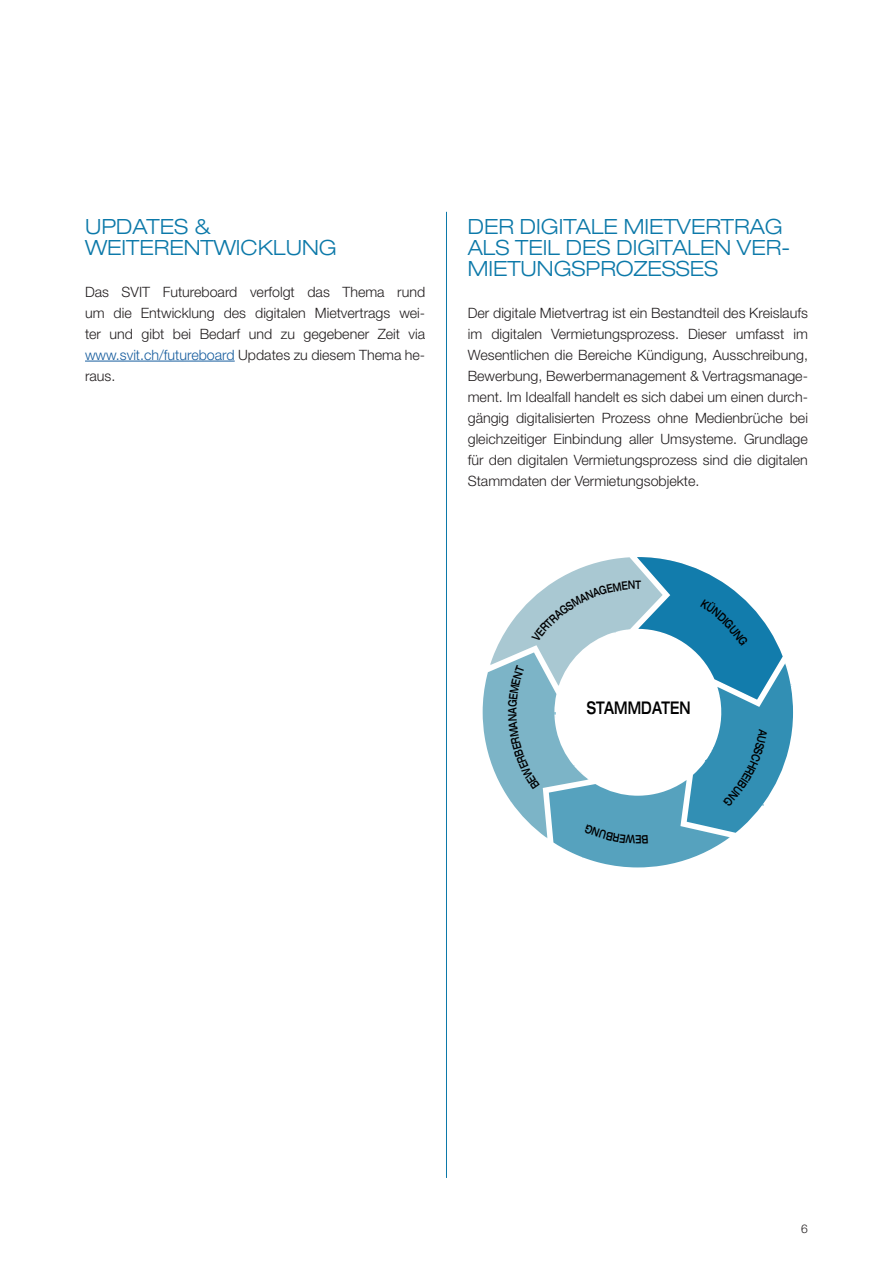
<style>
.page{position:relative;width:893px;height:1263px;background:#fff}
.page>*{position:absolute;margin:0;border:0;box-sizing:border-box;transform-origin:0 0}
.Titel-14pt{font:300 expanded 21px/21px "Helvetica Neue LT Std";color:#0c79a9}
.t1{font:500 expanded 17.55px "Helvetica Neue LT Std";letter-spacing:.005em;color:#000001;scale:.71 1}
.Lauftext{font:300 14.25px/21px "Helvetica Neue LT Std";color:#231f20;text-align:justify}
.t2{font:300 12px "Helvetica Neue LT Std";color:#231f20}
.s1{color:#175d9e}
</style>
<div class="page">
<hr style="left:85px;top:361px;width:150px;height:1px;background:#175d9e">
<hr style="left:446px;top:212px;width:1px;height:966px;background:#0c79a9">
<svg style="left:483px;top:557px;width:310px;height:310px"></svg>
<p class="Titel-14pt" style="left:85px;top:215px;width:253px">UPDATES &amp;<br>WEITERENTWICKLUNG</p>
<p class="Lauftext" style="left:85px;top:281px;width:342px">Das SVIT Futureboard verfolgt das Thema rund um die Entwicklung des digitalen Mietvertrags wei&shy;ter und gibt bei Bedarf und zu gegebener Zeit via <span class="s1">www.svit.ch/futureboard</span> Updates zu diesem Thema he&shy;raus.</p>
<p class="Titel-14pt" style="left:468px;top:215px;width:324px">DER DIGITALE MIETVERTRAG<br>ALS TEIL DES DIGITALEN VER-<br>MIETUNGSPROZESSES</p>
<p class="Lauftext" style="left:468px;top:302px;width:342px">Der digitale Mietvertrag ist ein Bestandteil des Kreislaufs im digitalen Vermietungsprozess. Dieser umfasst im Wesentlichen die Bereiche Kündigung, Ausschreibung, Bewerbung, Bewerbermanagement &amp; Vertragsmanage&shy;ment. Im Idealfall handelt es sich dabei um einen durch&shy;gängig digitalisierten Prozess ohne Medienbrüche bei gleichzeitiger Einbindung aller Umsysteme. Grundlage für den digitalen Vermietungsprozess sind die digitalen Stammdaten der Vermietungsobjekte.</p>
<p class="t1" style="left:587px;top:697px;width:148px">STAMMDATEN</p>
<p class="t2" style="left:801px;top:1221px;width:8px">6</p>
</div>
